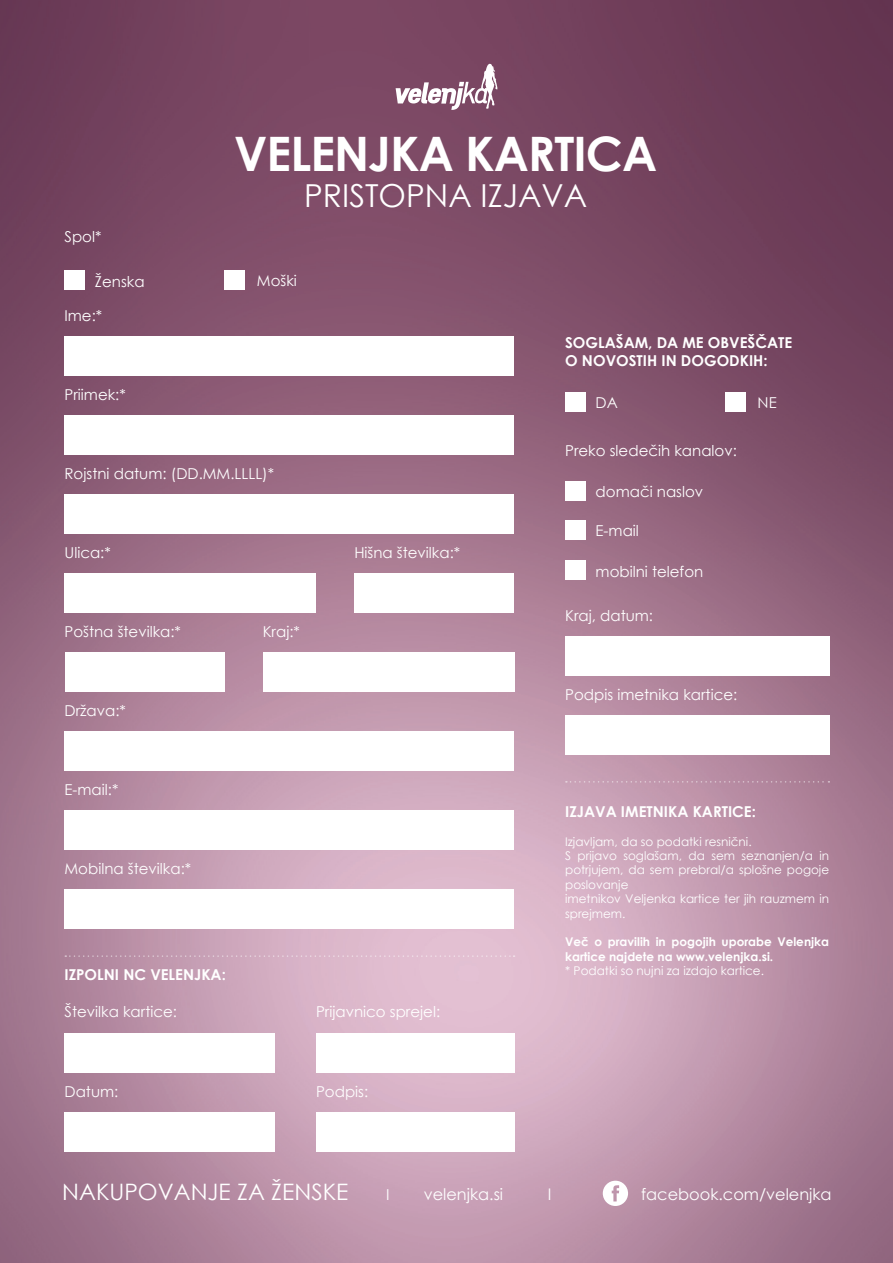
<style>
.page{position:relative;width:893px;height:1263px;background:#fff}
.page>*{position:absolute;margin:0;border:0;box-sizing:border-box;transform-origin:0 0}
.t1{font:700 47.55px "Century Gothic";letter-spacing:-.02em;color:#fff}
.t2{font:31.65px "Century Gothic";color:#fff}
.t3{font:22.65px "Century Gothic";color:#fff}
.t4{font:16.05px "Century Gothic";color:#fff}
.t5{font:15.15px "Century Gothic";color:#fff}
.t6{font:15px "Century Gothic";color:#fff}
.t7{font:700 15px "Century Gothic";color:#fff}
.t8{font:12px/14.4px "Century Gothic";color:#fff;text-align:justify}
.t9{font:700 12px/14.4px "Century Gothic";color:#fff}
</style>
<div class="page">
<img style="left:1px;top:1px;width:891px;height:1261px">
<svg style="left:396px;top:63px;width:101px;height:47px"></svg>
<svg style="left:603px;top:1180px;width:25px;height:26px"></svg>
<div style="left:65px;top:270px;width:20px;height:20px;background:#fff"></div>
<div style="left:65px;top:336px;width:449px;height:40px;background:#fff"></div>
<div style="left:65px;top:415px;width:449px;height:40px;background:#fff"></div>
<div style="left:65px;top:494px;width:449px;height:40px;background:#fff"></div>
<div style="left:65px;top:573px;width:251px;height:40px;background:#fff"></div>
<div style="left:65px;top:732px;width:449px;height:39px;background:#fff"></div>
<div style="left:65px;top:811px;width:449px;height:39px;background:#fff"></div>
<div style="left:65px;top:890px;width:449px;height:39px;background:#fff"></div>
<div style="left:354px;top:573px;width:160px;height:40px;background:#fff"></div>
<div style="left:65px;top:652px;width:159px;height:40px;background:#fff"></div>
<div style="left:263px;top:652px;width:251px;height:40px;background:#fff"></div>
<div style="left:224px;top:270px;width:21px;height:20px;background:#fff"></div>
<div style="left:565px;top:392px;width:21px;height:20px;background:#fff"></div>
<div style="left:725px;top:392px;width:21px;height:20px;background:#fff"></div>
<div style="left:565px;top:636px;width:264px;height:40px;background:#fff"></div>
<div style="left:565px;top:715px;width:264px;height:40px;background:#fff"></div>
<div style="left:65px;top:1033px;width:210px;height:40px;background:#fff"></div>
<div style="left:316px;top:1033px;width:198px;height:40px;background:#fff"></div>
<div style="left:65px;top:1112px;width:210px;height:40px;background:#fff"></div>
<div style="left:316px;top:1112px;width:198px;height:40px;background:#fff"></div>
<svg style="left:65px;top:955px;width:450px;height:2px"></svg>
<svg style="left:566px;top:781px;width:263px;height:2px"></svg>
<div style="left:565px;top:481px;width:21px;height:20px;background:#fff"></div>
<div style="left:565px;top:520px;width:21px;height:20px;background:#fff"></div>
<div style="left:565px;top:560px;width:21px;height:20px;background:#fff"></div>
<p class="t6" style="left:65px;top:226px;width:38px">Spol*</p>
<p class="t1" style="left:234px;top:118px;width:424px">VELENJKA KARTICA</p>
<p class="t2" style="left:304px;top:173px;width:285px">PRISTOPNA IZJAVA</p>
<p class="t6" style="left:95px;top:271px;width:51px">Ženska</p>
<p class="t6" style="left:257px;top:270px;width:41px">Moški</p>
<p class="t6" style="left:65px;top:305px;width:39px">Ime:*</p>
<p class="t6" style="left:65px;top:384px;width:63px">Priimek:*</p>
<p class="t6" style="left:65px;top:463px;width:211px">Rojstni datum: (DD.MM.LLLL)*</p>
<p class="t6" style="left:65px;top:542px;width:48px">Ulica:*</p>
<p class="t6" style="left:65px;top:621px;width:118px">Poštna številka:*</p>
<p class="t6" style="left:65px;top:700px;width:63px">Država:*</p>
<p class="t6" style="left:65px;top:779px;width:55px">E-mail:*</p>
<p class="t6" style="left:65px;top:858px;width:128px">Mobilna številka:*</p>
<p class="t6" style="left:263px;top:621px;width:39px">Kraj:*</p>
<p class="t6" style="left:354px;top:542px;width:107px">Hišna številka:*</p>
<p class="t7" style="left:65px;top:963px;width:163px">IZPOLNI NC VELENJKA:</p>
<p class="t6" style="left:65px;top:1001px;width:114px">Številka kartice:</p>
<p class="t6" style="left:65px;top:1081px;width:55px">Datum:</p>
<p class="t6" style="left:316px;top:1001px;width:126px">Prijavnico sprejel:</p>
<p class="t6" style="left:316px;top:1081px;width:54px">Podpis:</p>
<p class="t7" style="left:565px;top:331px;width:229px">SOGLAŠAM, DA ME OBVEŠČATE</p>
<p class="t7" style="left:565px;top:349px;width:204px">O NOVOSTIH IN DOGODKIH:</p>
<p class="t6" style="left:596px;top:393px;width:24px">DA</p>
<p class="t6" style="left:757px;top:392px;width:21px">NE</p>
<p class="t6" style="left:565px;top:440px;width:173px">Preko sledečih kanalov:</p>
<p class="t6" style="left:596px;top:481px;width:109px">domači naslov</p>
<p class="t6" style="left:596px;top:520px;width:45px">E-mail</p>
<p class="t6" style="left:596px;top:561px;width:109px">mobilni telefon</p>
<p class="t6" style="left:565px;top:605px;width:89px">Kraj, datum:</p>
<p class="t6" style="left:565px;top:684px;width:174px">Podpis imetnika kartice:</p>
<p class="t7" style="left:565px;top:800px;width:192px">IZJAVA IMETNIKA KARTICE:</p>
<p class="t8" style="left:565px;top:834px;width:188px">Izjavljam, da so podatki resnični.</p>
<p class="t8" style="left:565px;top:848px;width:266px">S prijavo soglašam, da sem seznanjen/a in potrjujem, da sem prebral/a splošne pogoje poslovanje</p>
<p class="t8" style="left:565px;top:891px;width:266px">imetnikov Veljenka kartice ter jih rauzmem in sprejmem.</p>
<p class="t9" style="left:565px;top:934px;width:266px">Več o pravilih in pogojih uporabe Velenjka kartice najdete na www.velenjka.si.</p>
<p class="t8" style="left:565px;top:963px;width:200px">* Podatki so nujni za izdajo kartice.</p>
<p class="t3" style="left:62px;top:1176px;width:288px">NAKUPOVANJE ZA ŽENSKE</p>
<p class="t5" style="left:386px;top:1184px;width:5px">I</p>
<p class="t4" style="left:424px;top:1183px;width:81px">velenjka.si</p>
<p class="t4" style="left:548px;top:1183px;width:5px">I</p>
<p class="t4" style="left:641px;top:1183px;width:192px">facebook.com/velenjka</p>
</div>
